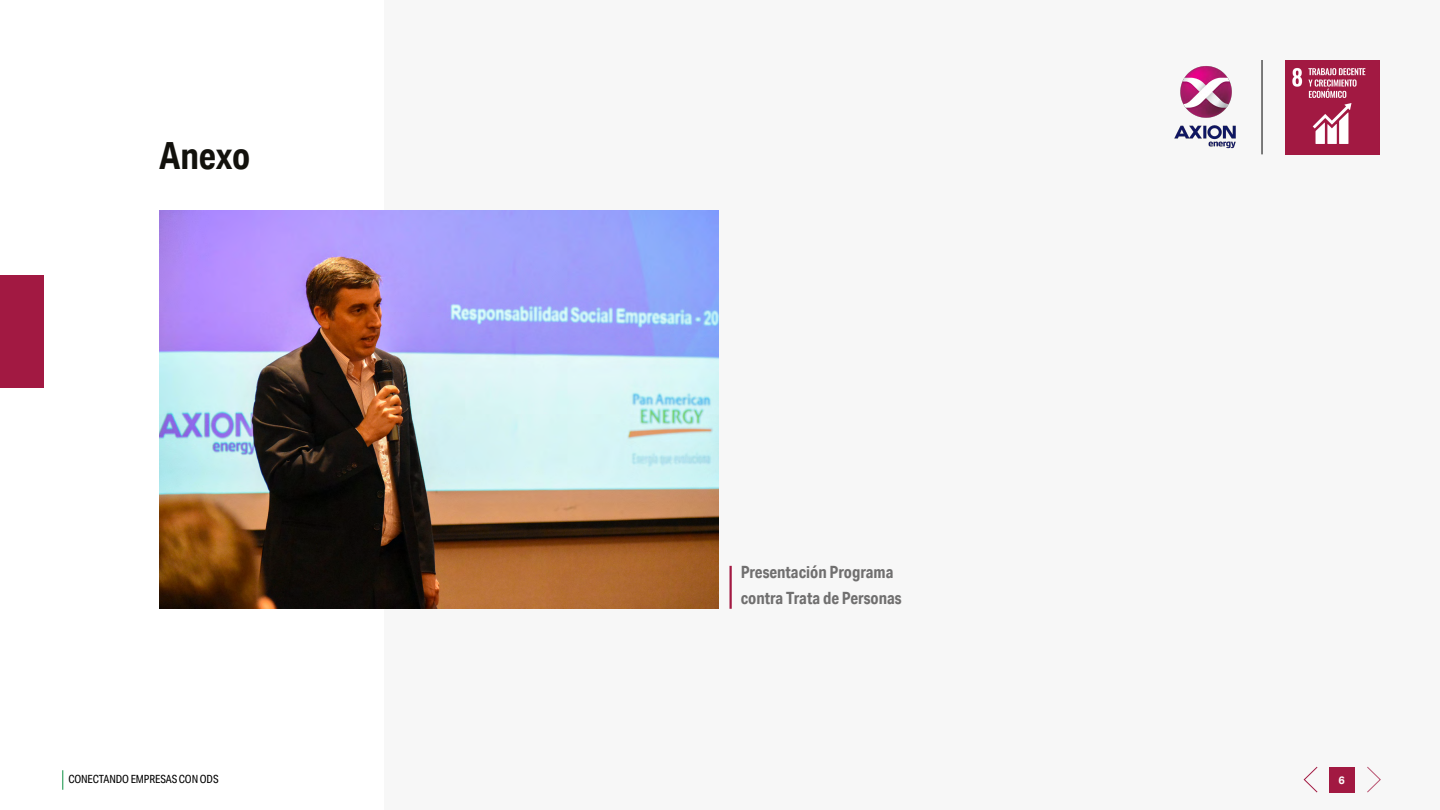
<style>
.page{position:relative;width:1440px;height:810px;background:#fff}
.page>*{position:absolute;margin:0;border:0;box-sizing:border-box;transform-origin:0 0}
.t1{font:700 37.5px "Aktiv Grotesk Cd";letter-spacing:-.005em;color:#12110c}
.t2{font:700 16.88px/26.2px "Aktiv Grotesk Cd";color:#706f6f}
.t3{font:11.25px "Aktiv Grotesk Cd";letter-spacing:-.01em;color:#000}
.t4{font:700 10.88px "Aktiv Grotesk";color:#fff}
</style>
<div class="page">
<svg style="left:62px;top:770px;width:1px;height:20px"></svg>
<div style="left:384px;top:0;width:1056px;height:810px;background:#f7f7f7"></div>
<img style="left:1285px;top:60px;width:95px;height:95px">
<hr style="left:1262px;top:60px;width:1px;height:94px;background:#000">
<svg style="left:1303px;top:766px;width:15px;height:27px"></svg>
<svg style="left:1367px;top:766px;width:14px;height:27px"></svg>
<div style="left:1329px;top:767px;width:25px;height:26px;background:#a21942"></div>
<div style="left:0;top:276px;width:44px;height:112px;background:#a21942"></div>
<img style="left:1174px;top:66px;width:62px;height:83px">
<hr style="left:729px;top:566px;width:3px;height:43px;background:#a21942">
<img style="left:159px;top:210px;width:559px;height:399px">
<h1 class="t1" style="left:159px;top:133px;width:93px">Anexo</h1>
<p class="t2" style="left:741px;top:559px;width:162px">Presentación Programa contra Trata de Personas</p>
<p class="t3" style="left:68px;top:773px;width:152px">CONECTANDO EMPRESAS CON ODS</p>
<p class="t4" style="left:1338px;top:774px;width:8px">6</p>
</div>
